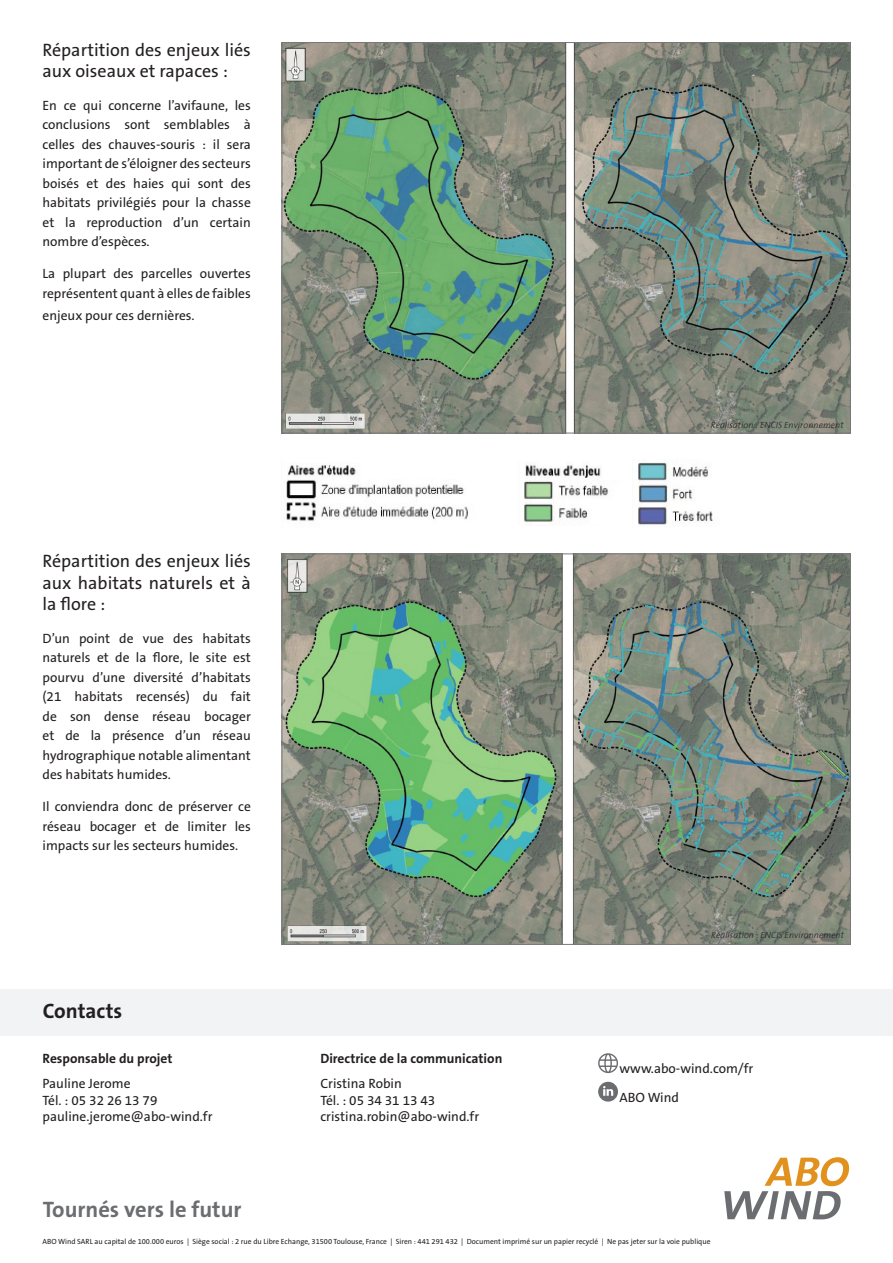
<style>
.page{position:relative;width:893px;height:1263px;background:#fff}
.page>*{position:absolute;margin:0;border:0;box-sizing:border-box;transform-origin:0 0}
.t1{font:700 22.5px "The Sans B W7";color:#6c6d70}
.t2{font:700 21px "The Sans B W7";color:#231f20}
.t3{font:18px/21.6px "The Sans B W5 Plain";color:#231f20}
.t4{font:13.5px/19.5px "The Sans B W5 Plain";color:#231f20;text-align:justify}
.t5{font:700 13.5px "The Sans B W7";color:#231f20}
.t6{font:italic 300 9px "The Sans B3";letter-spacing:.005em;color:#231f20}
.t7{font:7.5px "The Sans B W5 Plain";color:#231f20}
</style>
<div class="page">
<svg style="left:724px;top:1157px;width:125px;height:62px"></svg>
<img style="left:284px;top:44px;width:565px;height:387px">
<div style="left:0;top:989px;width:893px;height:46px;background:#f2f3f4"></div>
<svg style="left:598px;top:1053px;width:20px;height:20px"></svg>
<div style="left:598px;top:1082px;width:20px;height:19px;background:#6c6d70;border-radius:50%"></div>
<svg style="left:603px;top:1086px;width:10px;height:10px"></svg>
<img style="left:284px;top:556px;width:565px;height:386px">
<img style="left:286px;top:465px;width:182px;height:56px">
<img style="left:524px;top:464px;width:84px;height:62px">
<img style="left:637px;top:459px;width:76px;height:66px">
<div style="left:604px;top:459px;width:27px;height:21px;background:#fff"></div>
<p class="t3" style="left:43px;top:39px;width:210px">Répartition des enjeux liés aux oiseaux et rapaces :</p>
<p class="t4" style="left:43px;top:95px;width:210px">En ce qui concerne l’avifaune, les conclusions sont semblables à celles des chauves-souris : il sera important de s’éloigner des secteurs boisés et des haies qui sont des habitats privilégiés pour la chasse et la reproduction d’un certain nombre d’espèces.</p>
<p class="t4" style="left:43px;top:264px;width:210px">La plupart des parcelles ouvertes représentent quant à elles de faibles</p>
<p class="t4" style="left:43px;top:305px;width:154px">enjeux pour ces dernières.</p>
<p class="t3" style="left:43px;top:550px;width:210px;text-align:justify">Répartition des enjeux liés aux habitats naturels et à la flore :</p>
<p class="t4" style="left:43px;top:628px;width:210px">D’un point de vue des habitats naturels et de la flore, le site est pourvu d’une diversité d’habitats (21 habitats recensés) du fait de son dense réseau bocager et de la présence d’un réseau hydrographique notable alimentant des habitats humides.</p>
<p class="t4" style="left:43px;top:797px;width:210px">Il conviendra donc de préserver ce réseau bocager et de limiter les impacts sur les secteurs humides.</p>
<p class="t2" style="left:43px;top:997px;width:81px">Contacts</p>
<p class="t5" style="left:43px;top:1050px;width:131px">Responsable du projet</p>
<p class="t4" style="left:43px;top:1074px;width:90px">Pauline Jerome</p>
<p class="t4" style="left:43px;top:1092px;width:171px;line-height:16.5px">Tél. : 05 32 26 13 79 pauline.jerome@abo-wind.fr</p>
<p class="t5" style="left:320px;top:1050px;width:184px">Directrice de la communication</p>
<p class="t4" style="left:320px;top:1074px;width:83px">Cristina Robin</p>
<p class="t4" style="left:320px;top:1092px;width:160px;line-height:16.5px">Tél. : 05 34 31 13 43 cristina.robin@abo-wind.fr</p>
<p class="t6" style="left:711px;top:420px;width:134px">Réalisation : ENCIS Environnement</p>
<p class="t6" style="left:711px;top:931px;width:134px">Réalisation : ENCIS Environnement</p>
<p class="t4" style="left:619px;top:1059px;width:135px">www.abo-wind.com/fr</p>
<p class="t4" style="left:619px;top:1087px;width:61px">ABO Wind</p>
<p class="t1" style="left:43px;top:1195px;width:200px">Tournés vers le futur</p>
<p class="t7" style="left:43px;top:1237px;width:670px">ABO Wind SARL au capital de 100.000 euros | Siège social : 2 rue du Libre Echange, 31500 Toulouse, France | Siren : 441 291 432 | Document imprimé sur un papier recyclé | Ne pas jeter sur la voie publique</p>
</div>
